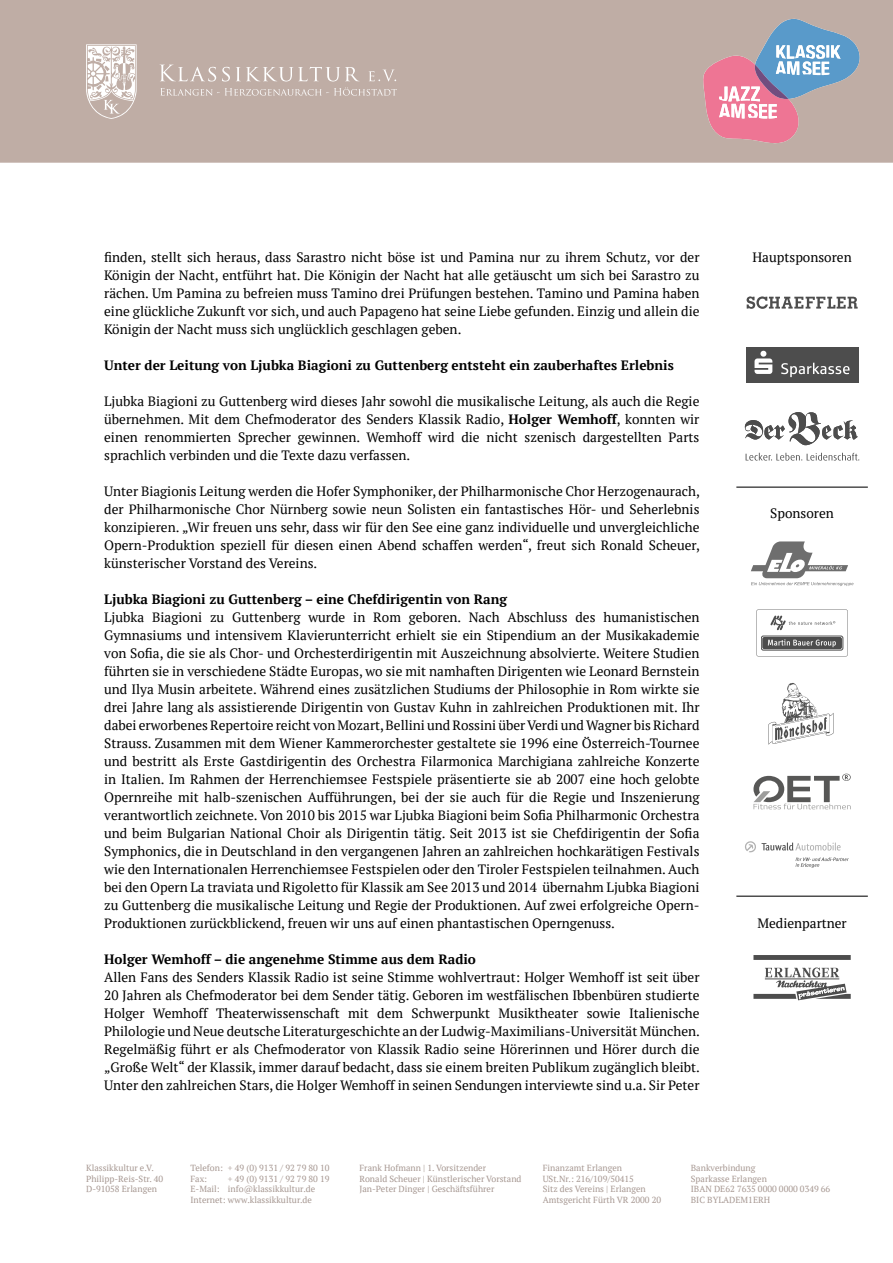
<style>
.page{position:relative;width:893px;height:1263px;background:#fff}
.page>*{position:absolute;margin:0;border:0;box-sizing:border-box;transform-origin:0 0}
.t1{font:13.5px/18px "PT Serif";color:#000;text-align:justify}
.t2{font:700 13.5px "PT Serif";color:#000}
.t3{font:8.85px/10.6px "PT Serif";color:#a69791}
.s1{font-weight:700}
</style>
<div class="page">
<svg style="left:0;top:0;width:893px;height:163px;background:#beaba6"></svg>
<svg style="left:160px;top:88px;width:237px;height:8px;background:#c9bbb4"></svg>
<svg style="left:160px;top:65px;width:56px;height:17px"></svg>
<svg style="left:222px;top:67px;width:8px;height:15px"></svg>
<svg style="left:236px;top:67px;width:124px;height:14px;background:#cbbdb7"></svg>
<svg style="left:369px;top:70px;width:27px;height:11px"></svg>
<svg style="left:86px;top:44px;width:51px;height:75px"></svg>
<svg style="left:745px;top:412px;width:113px;height:33px"></svg>
<svg style="left:746px;top:453px;width:113px;height:8px"></svg>
<div style="left:746px;top:347px;width:113px;height:36px;background:#4d4d4d"></div>
<svg style="left:754px;top:351px;width:18px;height:23px"></svg>
<svg style="left:781px;top:363px;width:69px;height:14px"></svg>
<svg style="left:747px;top:296px;width:111px;height:13px"></svg>
<svg style="left:768px;top:683px;width:65px;height:62px"></svg>
<svg style="left:756px;top:609px;width:92px;height:47px"></svg>
<hr style="left:736px;top:486px;width:132px;height:2px;background:#000">
<hr style="left:736px;top:895px;width:132px;height:2px;background:#000">
<svg style="left:753px;top:955px;width:98px;height:5px"></svg>
<svg style="left:753px;top:967px;width:98px;height:33px"></svg>
<svg style="left:751px;top:541px;width:102px;height:45px"></svg>
<svg style="left:753px;top:774px;width:98px;height:35px"></svg>
<svg style="left:745px;top:841px;width:104px;height:27px"></svg>
<p class="t1" style="left:104px;top:248px;width:597px">finden, stellt sich heraus, dass Sarastro nicht böse ist und Pamina nur zu ihrem Schutz, vor der</p>
<p class="t1" style="left:752px;top:248px;width:101px">Hauptsponsoren</p>
<p class="t1" style="left:104px;top:266px;width:597px">Königin der Nacht, entführt hat. Die Königin der Nacht hat alle getäuscht um sich bei Sarastro zu rächen. Um Pamina zu befreien muss Tamino drei Prüfungen bestehen. Tamino und Pamina haben eine glückliche Zukunft vor sich, und auch Papageno hat seine Liebe gefunden. Einzig und allein die Königin der Nacht muss sich unglücklich geschlagen geben.</p>
<p class="t2" style="left:104px;top:357px;width:571px">Unter der Leitung von Ljubka Biagioni zu Guttenberg entsteht ein zauberhaftes Erlebnis</p>
<p class="t1" style="left:104px;top:392px;width:597px">Ljubka Biagioni zu Guttenberg wird dieses Jahr sowohl die musikalische Leitung, als auch die Regie übernehmen. Mit dem Chefmoderator des Senders Klassik Radio, <span class="s1">Holger Wemhoff</span>, konnten wir einen renommierten Sprecher gewinnen. Wemhoff wird die nicht szenisch dargestellten Parts sprachlich verbinden und die Texte dazu verfassen.</p>
<p class="t1" style="left:104px;top:482px;width:597px">Unter Biagionis Leitung werden die Hofer Symphoniker, der Philharmonische Chor Herzogenaurach, der Philharmonische Chor Nürnberg sowie neun Solisten ein fantastisches Hör- und Seherlebnis konzipieren. „Wir freuen uns sehr, dass wir für den See eine ganz individuelle und unvergleichliche Opern-Produktion speziell für diesen einen Abend schaffen werden“, freut sich Ronald Scheuer, künsterischer Vorstand des Vereins.</p>
<p class="t2" style="left:104px;top:591px;width:404px">Ljubka Biagioni zu Guttenberg – eine Chefdirigentin von Rang</p>
<p class="t1" style="left:104px;top:608px;width:597px">Ljubka Biagioni zu Guttenberg wurde in Rom geboren. Nach Abschluss des humanistischen Gymnasiums und intensivem Klavierunterricht erhielt sie ein Stipendium an der Musikakademie von Sofia, die sie als Chor- und Orchesterdirigentin mit Auszeichnung absolvierte. Weitere Studien führten sie in verschiedene Städte Europas, wo sie mit namhaften Dirigenten wie Leonard Bernstein und Ilya Musin arbeitete. Während eines zusätzlichen Studiums der Philosophie in Rom wirkte sie drei Jahre lang als assistierende Dirigentin von Gustav Kuhn in zahlreichen Produktionen mit. Ihr dabei erworbenes Repertoire reicht von Mozart, Bellini und Rossini über Verdi und Wagner bis Richard Strauss. Zusammen mit dem Wiener Kammerorchester gestaltete sie 1996 eine Österreich-Tournee und bestritt als Erste Gastdirigentin des Orchestra Filarmonica Marchigiana zahlreiche Konzerte in Italien. Im Rahmen der Herrenchiemsee Festspiele präsentierte sie ab 2007 eine hoch gelobte Opernreihe mit halb-szenischen Aufführungen, bei der sie auch für die Regie und Inszenierung verantwortlich zeichnete. Von 2010 bis 2015 war Ljubka Biagioni beim Sofia Philharmonic Orchestra und beim Bulgarian National Choir als Dirigentin tätig. Seit 2013 ist sie Chefdirigentin der Sofia Symphonics, die in Deutschland in den vergangenen Jahren an zahlreichen hochkarätigen Festivals wie den Internationalen Herrenchiemsee Festspielen oder den Tiroler Festspielen teilnahmen. Auch bei den Opern La traviata und Rigoletto für Klassik am See 2013 und 2014 übernahm Ljubka Biagioni zu Guttenberg die musikalische Leitung und Regie der Produktionen. Auf zwei erfolgreiche Opern-Produktionen zurückblickend, freuen wir uns auf einen phantastischen Operngenuss.</p>
<p class="t2" style="left:104px;top:951px;width:373px">Holger Wemhoff – die angenehme Stimme aus dem Radio</p>
<p class="t1" style="left:104px;top:968px;width:597px">Allen Fans des Senders Klassik Radio ist seine Stimme wohlvertraut: Holger Wemhoff ist seit über 20 Jahren als Chefmoderator bei dem Sender tätig. Geboren im westfälischen Ibbenbüren studierte Holger Wemhoff Theaterwissenschaft mit dem Schwerpunkt Musiktheater sowie Italienische Philologie und Neue deutsche Literaturgeschichte an der Ludwig-Maximilians-Universität München.<br>Regelmäßig führt er als Chefmoderator von Klassik Radio seine Hörerinnen und Hörer durch die „Große Welt“ der Klassik, immer darauf bedacht, dass sie einem breiten Publikum zugänglich bleibt.<br>Unter den zahlreichen Stars, die Holger Wemhoff in seinen Sendungen interviewte sind u.a. Sir Peter</p>
<p class="t1" style="left:770px;top:504px;width:65px">Sponsoren</p>
<p class="t1" style="left:757px;top:914px;width:91px">Medienpartner</p>
<p class="t3" style="left:86px;top:1163px;width:79px">Klassikkultur e.V.<br>Philipp-Reis-Str. 40<br>D-91058 Erlangen</p>
<p class="t3" style="left:691px;top:1163px;width:141px">Bankverbindung<br>Sparkasse Erlangen<br>IBAN DE62 7635 0000 0000 0349 66<br>BIC BYLADEM1ERH</p>
<p class="t3" style="left:190px;top:1163px;width:141px">Telefon: + 49 (0) 9131 / 92 79 80 10<br>Fax:</p>
<p class="t3" style="left:359px;top:1163px;width:164px">Frank Hofmann | 1. Vorsitzender<br>Ronald Scheuer | Künstlerischer Vorstand<br>Jan-Peter Dinger | Geschäftsführer</p>
<p class="t3" style="left:543px;top:1163px;width:120px">Finanzamt Erlangen<br>USt.Nr.: 216/109/50415<br>Sitz des Vereins | Erlangen<br>Amtsgericht Fürth VR 2000 20</p>
<p class="t3" style="left:190px;top:1173px;width:141px;text-indent:37px">+ 49 (0) 9131 / 92 79 80 19<br>E-Mail: info@klassikkultur.de<br>Internet: www.klassikkultur.de</p>
</div>
